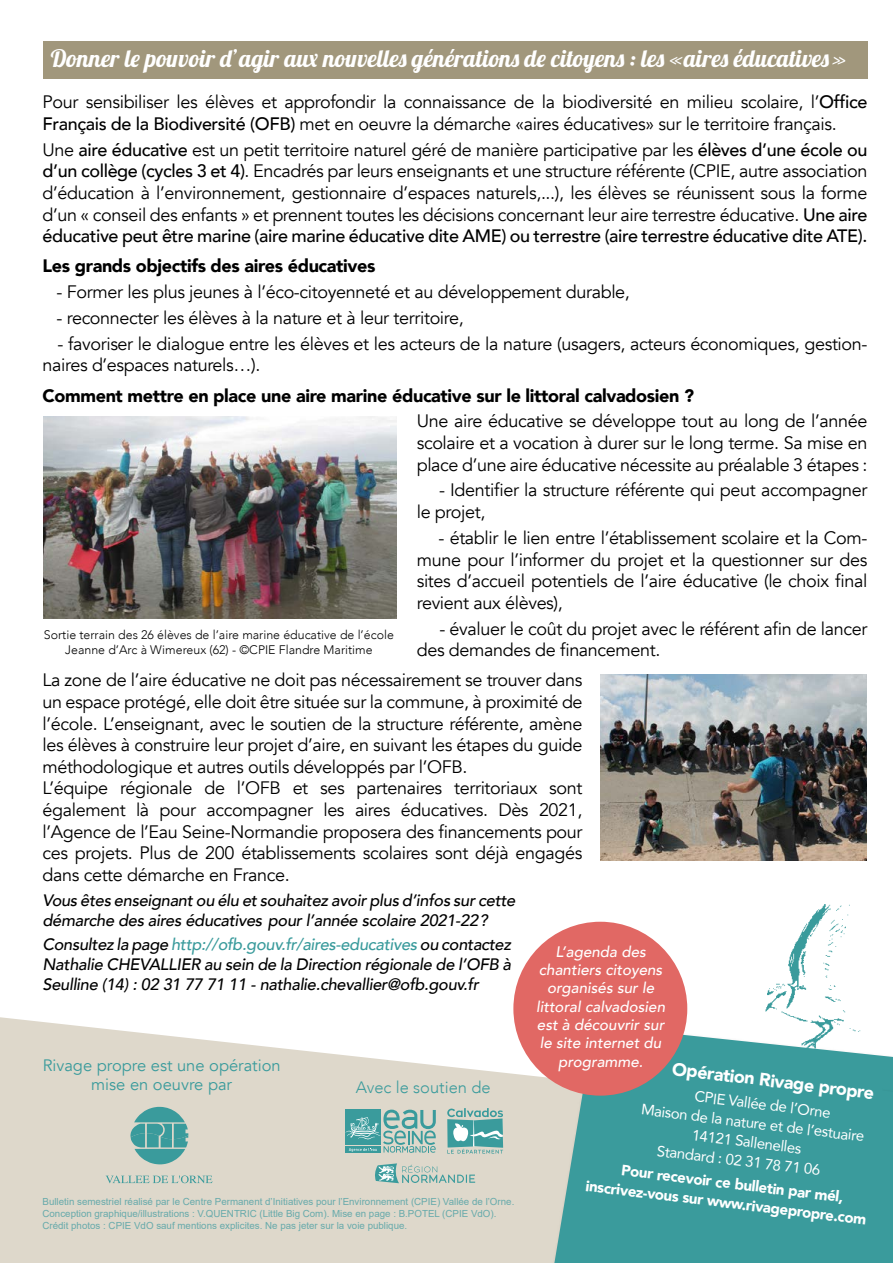
<style>
.page{position:relative;width:893px;height:1263px;background:#fff}
.page>*{position:absolute;margin:0;border:0;box-sizing:border-box;transform-origin:0 0}
.t1{font:30px "Lobster 1.4";color:#fff}
.t2{font:24px "Lobster 1.4";color:#fff}
.t3{font:18px/21.6px "Avenir";letter-spacing:-.02em;color:#000}
.t4{font:900 18px "Avenir";letter-spacing:-.02em;color:#000}
.t5{font:900 18px "Avenir";color:#fff}
.t6{font:italic 500 16.5px/19.8px "Avenir";letter-spacing:-.02em;color:#000}
.t7{font:16.5px/19.8px "Avenir";color:#3a9b9c;text-align:center}
.t8{font:300 16.5px "Avenir";color:#3a9b9c}
.t9{font:italic 500 15.3px/18.3px "Avenir";color:#fff;text-align:center}
.t10{font:15px "Avenir";color:#fff}
.t11{font:900 15px/19.5px "Avenir";color:#fff;text-align:center}
.t12{font:300 12.3px/15px "Avenir";color:#000;text-align:center}
.t13{font:9.75px/12px "Arial";color:#67aaab}
.s1{font-weight:500}
.s2{color:#3a9b9c}
</style>
<div class="page">
<svg style="left:0;top:1017px;width:750px;height:246px;background:#e1dcd1"></svg>
<svg style="left:554px;top:1056px;width:339px;height:207px;background:#54a4a3"></svg>
<div style="left:580px;top:1047px;width:303px;height:182px;background:#3a9b9c"></div>
<img style="left:750px;top:904px;width:120px;height:151px">
<svg style="left:130px;top:1107px;width:58px;height:57px;background:#6daeaa"></svg>
<svg style="left:106px;top:1175px;width:106px;height:8px"></svg>
<svg style="left:374px;top:1163px;width:101px;height:20px;background:#b5cac1"></svg>
<div style="left:345px;top:1109px;width:36px;height:36px;background:#3a9b9c"></div>
<div style="left:345px;top:1146px;width:36px;height:7px;background:#3a9b9c"></div>
<svg style="left:346px;top:1109px;width:90px;height:44px"></svg>
<svg style="left:447px;top:1108px;width:56px;height:46px;background:#84b9b6"></svg>
<div style="left:513px;top:922px;width:174px;height:174px;background:#e16864;border-radius:50%"></div>
<div style="left:43px;top:42px;width:824px;height:37px;background:#a1977c"></div>
<img style="left:43px;top:416px;width:353px;height:203px">
<img style="left:601px;top:675px;width:266px;height:185px">
<h2 class="t2" style="left:51px;top:43px;width:797px">Donner le pouvoir d’agir aux nouvelles générations de citoyens : les «aires éducatives»</h2>
<p class="t3" style="left:43px;top:92px;width:826px">Pour sensibiliser les élèves et approfondir la connaissance de la biodiversité en milieu scolaire, l’<span class="s1">Office<br>Français de la Biodiversité (OFB)</span> met en oeuvre la démarche «aires éducatives» sur le territoire français.</p>
<p class="t3" style="left:43px;top:139px;width:826px;text-align:justify">Une <span class="s1">aire éducative</span> est un petit territoire naturel géré de manière participative par les <span class="s1">élèves d’une école ou d’un collège (cycles 3 et 4)</span>. Encadrés par leurs enseignants et une structure référente (CPIE, autre association d’éducation à l’environnement, gestionnaire d’espaces naturels,...), les élèves se réunissent sous la forme d’un « conseil des enfants » et prennent toutes les décisions concernant leur aire terrestre éducative. <span class="s1">Une aire éducative peut être marine (aire marine éducative dite AME) ou terrestre (aire terrestre éducative dite ATE).</span></p>
<p class="t4" style="left:43px;top:251px;width:334px">Les grands objectifs des aires éducatives</p>
<p class="t3" style="left:56px;top:281px;width:575px">- Former les plus jeunes à l’éco-citoyenneté et au développement durable,</p>
<p class="t3" style="left:56px;top:307px;width:409px">- reconnecter les élèves à la nature et à leur territoire,</p>
<p class="t3" style="left:43px;top:333px;width:826px;text-indent:15px">- favoriser le dialogue entre les élèves et les acteurs de la nature (usagers, acteurs économiques, gestion&shy;naires d’espaces naturels…).</p>
<p class="t4" style="left:43px;top:380px;width:653px">Comment mettre en place une aire marine éducative sur le littoral calvadosien ?</p>
<p class="t3" style="left:417px;top:411px;width:452px;text-align:justify">Une aire éducative se développe tout au long de l’année scolaire et a vocation à durer sur le long terme. Sa mise en place d’une aire éducative nécessite au préalable 3 étapes :</p>
<p class="t3" style="left:417px;top:480px;width:452px;text-indent:22px">- Identifier la structure référente qui peut accompagner le projet,</p>
<p class="t3" style="left:417px;top:527px;width:452px;text-align:justify;text-indent:22px">- établir le lien entre l’établissement scolaire et la Com&shy;mune pour l’informer du projet et la questionner sur des sites d’accueil potentiels de l’aire éducative (le choix final revient aux élèves),</p>
<p class="t3" style="left:417px;top:618px;width:452px;text-indent:23px">- évaluer le coût du projet avec le référent afin de lancer des demandes de financement.</p>
<p class="t3" style="left:43px;top:670px;width:542px">La zone de l’aire éducative ne doit pas nécessairement se trouver dans un espace protégé, elle doit être située sur la commune, à proximité de l’école. L’enseignant, avec le soutien de la structure référente, amène les élèves à construire leur projet d’aire, en suivant les étapes du guide méthodologique et autres outils développés par l’OFB.<br>L’équipe régionale de l’OFB et ses partenaires territoriaux sont également là pour accompagner les aires éducatives. Dès 2021, l’Agence de l’Eau Seine-Normandie proposera des financements pour ces projets. Plus de 200 établissements scolaires sont déjà engagés dans cette démarche en France.</p>
<p class="t12" style="left:44px;top:627px;width:351px">Sortie terrain des 26 élèves de l’aire marine éducative de l’école<br>Jeanne d’Arc à Wimereux (62) - ©CPIE Flandre Maritime</p>
<p class="t6" style="left:43px;top:891px;width:474px">Vous êtes enseignant ou élu et souhaitez avoir plus d’infos sur cette démarche des aires éducatives pour l’année scolaire 2021-22?</p>
<p class="t6" style="left:43px;top:935px;width:470px;text-align:justify">Consultez la page <span class="s2">http://ofb.gouv.fr/aires-educatives</span> ou contactez Nathalie CHEVALLIER au sein de la Direction régionale de l’OFB à Seulline (14) : 02 31 77 71 11 - nathalie.chevallier@ofb.gouv.fr</p>
<p class="t7" style="left:43px;top:1055px;width:240px">Rivage propre est une opération mise en oeuvre par</p>
<p class="t8" style="left:356px;top:1078px;width:136px">Avec le soutien de</p>
<p class="t13" style="left:43px;top:1195px;width:473px">Bulletin semestriel réalisé par le Centre Permanent d’Initiatives pour l’Environnement (CPIE) Vallée de l’Orne.<br>Conception graphique/illustrations : V.QUENTRIC (Little Big Com). Mise en page : B.POTEL (CPIE VdO).<br>Crédit photos : CPIE VdO sauf mentions explicites. Ne pas jeter sur la voie publique.</p>
<p class="t9" style="left:536px;top:943px;width:131px">L’agenda des chantiers citoyens organisés sur le littoral calvadosien est à découvrir sur le site internet du programme.</p>
<h1 class="t1" style="left:702px;top:1036px;width:84px;rotate:7deg">Contact</h1>
<p class="t10" style="left:696px;top:1084px;width:139px;rotate:7deg">CPIE Vallée de l’Orne</p>
<p class="t5" style="left:674px;top:1053px;width:205px;rotate:7deg">Opération Rivage propre</p>
<p class="t10" style="left:643px;top:1097px;width:226px;rotate:7deg">Maison de la nature et de l’estuaire</p>
<p class="t10" style="left:693px;top:1123px;width:112px;rotate:7deg">14121 Sallenelles</p>
<p class="t10" style="left:658px;top:1138px;width:166px;rotate:7deg">Standard : 02 31 78 71 06</p>
<p class="t11" style="left:590px;top:1156px;width:284px;rotate:7deg">Pour recevoir ce bulletin par mél, inscrivez-vous sur www.rivagepropre.com</p>
</div>
